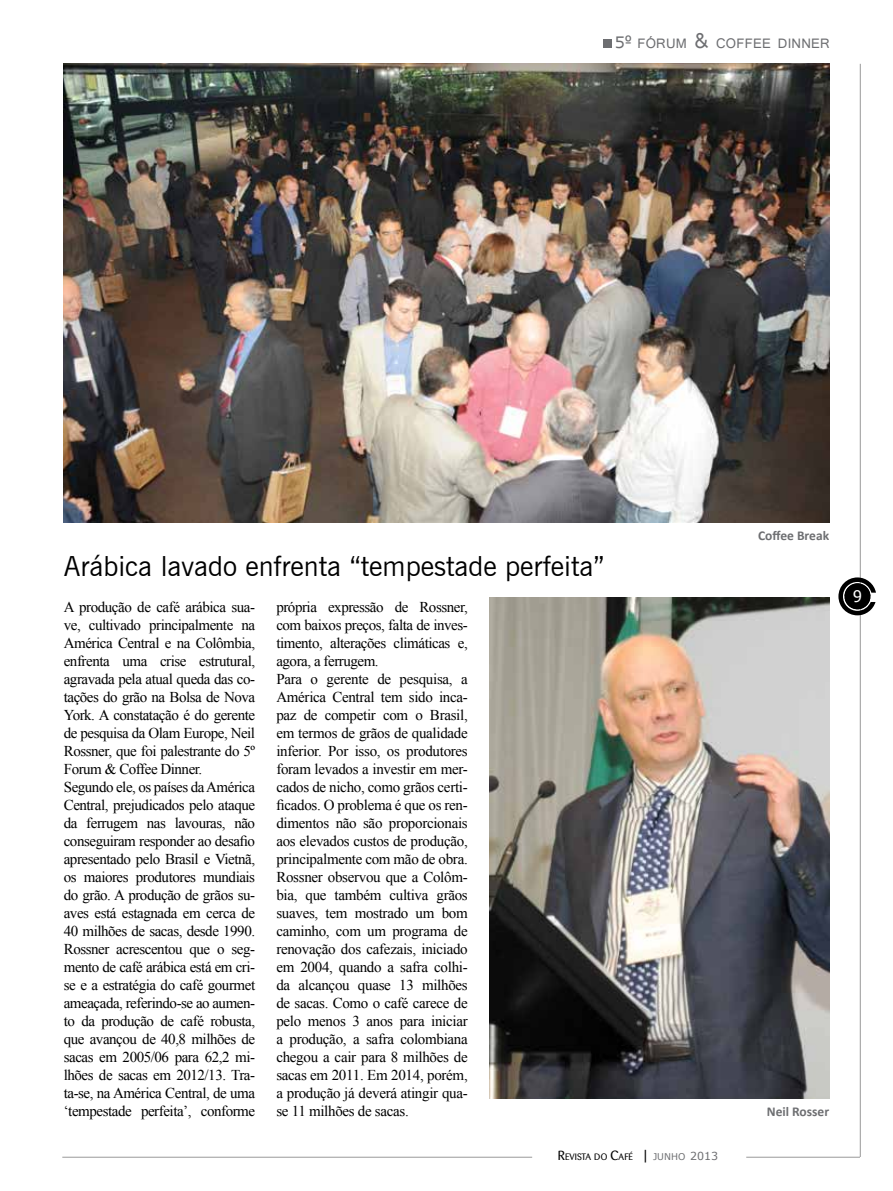
<style>
.page{position:relative;width:893px;height:1191px;background:#fff}
.page>*{position:absolute;margin:0;border:0;box-sizing:border-box;transform-origin:0 0}
.t1{font:27.75px "News Gothic BT";color:#000}
.t2{font:15.9px "Tahoma";color:#fff}
.t3{font:15px/18px "Times New Roman";letter-spacing:-.03em;color:#000}
.t4{font:14.7px "Raavi";letter-spacing:.015em;color:#6d6e71}
.t5{font:700 13.5px "Calibri";color:#6d6e71}
.t6{font:9.3px "Barmeno";color:#000}
.s1{font-size:18px}
.s2{font-size:21px}
.s3{font-size:13.2px}
.s4{font-family:"MS Reference Sans Serif";font-size:13.2px}
.s5{font-family:"MS Reference Sans Serif";color:#6d6e71}
.s6{font-family:"MS Reference Sans Serif";font-size:11.1px;color:#6d6e71}
</style>
<div class="page">
<svg style="left:838px;top:577px;width:38px;height:38px"></svg>
<hr style="left:860px;top:64px;width:1px;height:1093px;background:#000">
<hr style="left:746px;top:1157px;width:114px;height:1px;background:#000">
<hr style="left:62px;top:1157px;width:470px;height:1px;background:#000">
<div style="left:604px;top:39px;width:8px;height:8px;background:#6d6e71"></div>
<img style="left:489px;top:597px;width:340px;height:501px">
<img style="left:64px;top:63px;width:765px;height:459px">
<p class="t4" style="left:615px;top:34px;width:217px"><span class="s1">5º</span> FÓRUM <span class="s2">&amp;</span> COFFEE DINNER</p>
<h1 class="t1" style="left:64px;top:549px;width:542px">Arábica lavado enfrenta “tempestade perfeita”</h1>
<p class="t3" style="left:64px;top:598px;width:193px">A produção de café arábica sua&shy;ve, cultivado principalmente na<br>América Central e na Colômbia, enfrenta uma crise estrutural, agravada pela atual queda das co&shy;tações do grão na Bolsa de Nova<br>York. A constatação é do gerente de pesquisa da Olam Europe, Neil<br>Rossner, que foi palestrante do 5º<br>Forum &amp; Coffee Dinner.<br>Segundo ele, os países da América<br>Central, prejudicados pelo ataque da ferrugem nas lavouras, não conseguiram responder ao desafio apresentado pelo Brasil e Vietnã, os maiores produtores mundiais do grão. A produção de grãos su&shy;aves está estagnada em cerca de<br>40 milhões de sacas, desde 1990.<br>Rossner acrescentou que o seg&shy;mento de café arábica está em cri&shy;se e a estratégia do café gourmet ameaçada, referindo-se ao aumen&shy;to da produção de café robusta, que avançou de 40,8 milhões de sacas em 2005/06 para 62,2 mi&shy;lhões de sacas em 2012/13. Tra&shy;ta-se, na América Central, de uma ‘tempestade perfeita’, conforme</p>
<p class="t3" style="left:276px;top:598px;width:193px">própria expressão de Rossner, com baixos preços, falta de inves&shy;timento, alterações climáticas e, agora, a ferrugem.<br>Para o gerente de pesquisa, a<br>América Central tem sido inca&shy;paz de competir com o Brasil, em termos de grãos de qualidade inferior. Por isso, os produtores foram levados a investir em mer&shy;cados de nicho, como grãos certi&shy;ficados. O problema é que os ren&shy;dimentos não são proporcionais aos elevados custos de produção, principalmente com mão de obra.<br>Rossner observou que a Colôm&shy;bia, que também cultiva grãos suaves, tem mostrado um bom caminho, com um programa de renovação dos cafezais, iniciado em 2004, quando a safra colhi&shy;da alcançou quase 13 milhões de sacas. Como o café carece de pelo menos 3 anos para iniciar a produção, a safra colombiana chegou a cair para 8 milhões de sacas em 2011. Em 2014, porém, a produção já deverá atingir qua&shy;se 11 milhões de sacas.</p>
<p class="t6" style="left:558px;top:1151px;width:162px"><span class="s3">R</span>EVISTA DO <span class="s3">C</span>AFÉ <span class="s4">|</span> <span class="s5">JUNHO</span> <span class="s6">2013</span></p>
<p class="t5" style="left:758px;top:527px;width:73px">Coffee Break</p>
<p class="t2" style="left:853px;top:585px;width:10px">9</p>
<p class="t5" style="left:767px;top:1103px;width:64px">Neil Rosser</p>
</div>
